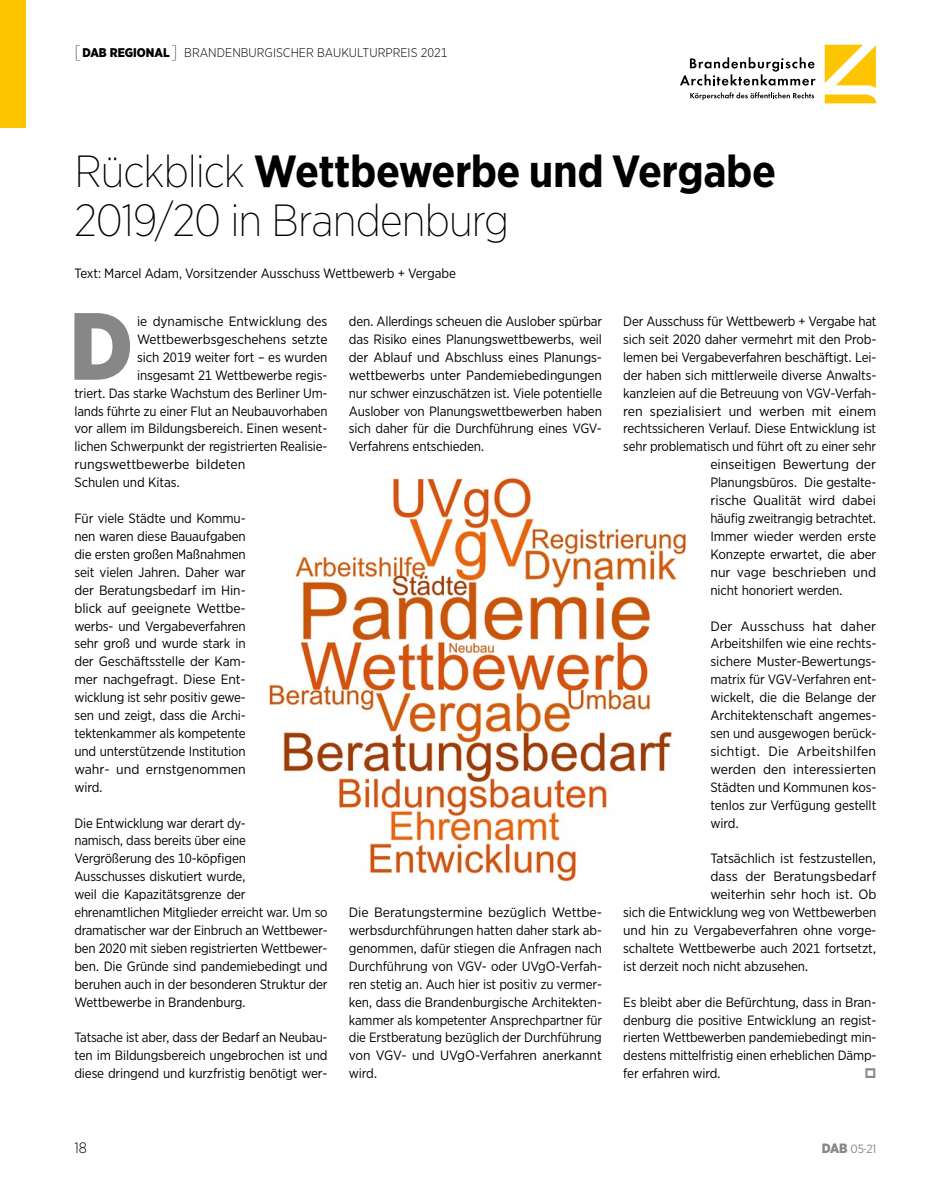
<style>
.page{position:relative;width:936px;height:1191px;background:#fff}
.page>*{position:absolute;margin:0;border:0;box-sizing:border-box;transform-origin:0 0}
._04_Copy-Initial{font:900 95.25px "Gotham Narrow";color:#878787}
._01_Headline_30{font:200 45px/49.5px "Gotham Narrow";letter-spacing:-.02em;color:#000}
.t1{font:300 15px "Gotham Narrow";color:#000}
._04_Copy_ohne_Einzug{font:13.5px/17.9px "Gotham Narrow";letter-spacing:-.015em;color:#000;text-align:justify}
._04_Copy_ohne_Einzug-2{font:13.5px/17.9px "Gotham Narrow";letter-spacing:-.015em;color:#000;text-align:justify;scale:1.05 1}
._04_Copy-Initial-2{font:13.5px "Gotham Narrow";letter-spacing:-.01em;color:#000}
._03_Autor{font:13.5px "Gotham Narrow";letter-spacing:-.005em;color:#000}
._04_Copy-Initial-3{font:13.5px "Gotham Narrow";letter-spacing:-.01em;color:#000;scale:1.05 1}
._04_Copy_ohne_Einzug-3{font:13.5px "Gotham Narrow";letter-spacing:-.015em;color:#000;scale:1.04 1}
._04_Copy_ohne_Einzug-4{font:13.5px "Gotham Narrow";letter-spacing:.005em;color:#000;scale:1.05 1}
.t2{font:300 12.6px "Gotham Narrow";color:#000}
.t3{font:12px "Gotham Narrow";color:#878787}
.s1{font-weight:100;font-size:18px}
.s2{font-weight:900}
.s3{font-weight:700}
.s4{font-weight:900;font-size:13.5px}
</style>
<div class="page">
<img style="left:269px;top:477px;width:418px;height:404px">
<div style="left:0;top:0;width:26px;height:128px;background:#fdc400"></div>
<svg style="left:824px;top:45px;width:52px;height:58px"></svg>
<svg style="left:680px;top:57px;width:135px;height:29px"></svg>
<svg style="left:690px;top:92px;width:124px;height:8px"></svg>
<p class="t2" style="left:74px;top:45px;width:374px"><span class="s1">[</span><span class="s2">DAB REGIONAL</span><span class="s1">]</span> BRANDENBURGISCHER BAUKULTURPREIS 2021</p>
<p class="_01_Headline_30" style="left:74px;top:145px;width:703px">Rückblick <span class="s3">Wettbewerbe und Vergabe<br></span>2019/20 in Brandenburg</p>
<p class="_03_Autor" style="left:74px;top:265px;width:383px">Text: Marcel Adam, Vorsitzender Ausschuss Wettbewerb + Vergabe</p>
<p class="_04_Copy-Initial" style="left:69px;top:283px;width:65px">D</p>
<p class="_04_Copy-Initial-2" style="left:137px;top:313px;width:192px">ie dynamische Entwicklung des</p>
<p class="_04_Copy_ohne_Einzug" style="left:623px;top:312px;width:255px">Der Ausschuss für Wettbewerb + Vergabe hat</p>
<p class="_04_Copy_ohne_Einzug" style="left:623px;top:330px;width:254px">sich seit 2020 daher vermehrt mit den Prob-</p>
<p class="_04_Copy_ohne_Einzug" style="left:623px;top:348px;width:254px">lemen bei Vergabeverfahren beschäftigt. Lei-</p>
<p class="_04_Copy_ohne_Einzug" style="left:623px;top:366px;width:254px">der haben sich mittlerweile diverse Anwalts-</p>
<p class="_04_Copy_ohne_Einzug" style="left:623px;top:384px;width:254px">kanzleien auf die Betreuung von VGV-Verfah-</p>
<p class="_04_Copy_ohne_Einzug-2" style="left:623px;top:401px;width:242px">ren spezialisiert und werben mit einem</p>
<p class="_04_Copy_ohne_Einzug" style="left:623px;top:419px;width:254px">rechtssicheren Verlauf. Diese Entwicklung ist</p>
<p class="_04_Copy_ohne_Einzug" style="left:623px;top:437px;width:254px">sehr problematisch und führt oft zu einer sehr</p>
<p class="_04_Copy_ohne_Einzug-2" style="left:710px;top:455px;width:159px">einseitigen Bewertung der</p>
<p class="_04_Copy_ohne_Einzug" style="left:710px;top:473px;width:167px">Planungsbüros. Die gestalte-</p>
<p class="_04_Copy_ohne_Einzug-2" style="left:710px;top:491px;width:159px">rische Qualität wird dabei</p>
<p class="_04_Copy_ohne_Einzug" style="left:710px;top:509px;width:167px">häufig zweitrangig betrachtet.</p>
<p class="_04_Copy_ohne_Einzug" style="left:710px;top:527px;width:167px">Immer wieder werden erste</p>
<p class="_04_Copy_ohne_Einzug" style="left:710px;top:545px;width:167px">Konzepte erwartet, die aber</p>
<p class="_04_Copy_ohne_Einzug-2" style="left:710px;top:563px;width:159px">nur vage beschrieben und</p>
<p class="_04_Copy_ohne_Einzug" style="left:710px;top:581px;width:134px">nicht honoriert werden.</p>
<p class="_04_Copy_ohne_Einzug-2" style="left:710px;top:616px;width:160px">Der Ausschuss hat daher Arbeitshilfen wie eine rechts&shy;sichere Muster-Bewertungs&shy;matrix für VGV-Verfahren ent&shy;wickelt, die die Belange der Architektenschaft angemes&shy;sen und ausgewogen berück&shy;sichtigt. Die Arbeitshilfen werden den interessierten Städten und Kommunen kos&shy;tenlos zur Verfügung gestellt wird.</p>
<p class="_04_Copy_ohne_Einzug" style="left:710px;top:849px;width:167px">Tatsächlich ist festzustellen,</p>
<p class="_04_Copy_ohne_Einzug-4" style="left:710px;top:868px;width:159px">dass der Beratungsbedarf</p>
<p class="_04_Copy_ohne_Einzug-3" style="left:710px;top:886px;width:161px">weiterhin sehr hoch ist. Ob</p>
<p class="_04_Copy_ohne_Einzug" style="left:623px;top:903px;width:255px">sich die Entwicklung weg von Wettbewerben</p>
<p class="_04_Copy_ohne_Einzug" style="left:623px;top:921px;width:254px">und hin zu Vergabeverfahren ohne vorge-</p>
<p class="_04_Copy_ohne_Einzug" style="left:623px;top:939px;width:254px">schaltete Wettbewerbe auch 2021 fortsetzt,</p>
<p class="_04_Copy_ohne_Einzug" style="left:623px;top:957px;width:187px">ist derzeit noch nicht abzusehen.</p>
<p class="_04_Copy_ohne_Einzug" style="left:623px;top:992px;width:254px">Es bleibt aber die Befürchtung, dass in Bran&shy;denburg die positive Entwicklung an regist&shy;rierten Wettbewerben pandemiebedingt min&shy;destens mittelfristig einen erheblichen Dämp&shy;fer erfahren wird.</p>
<p class="_04_Copy_ohne_Einzug" style="left:349px;top:312px;width:255px">den. Allerdings scheuen die Auslober spürbar das Risiko eines Planungswettbewerbs, weil der Ablauf und Abschluss eines Planungs&shy;wettbewerbs unter Pandemiebedingungen nur schwer einzuschätzen ist. Viele potentielle Auslober von Planungswettbewerben haben sich daher für die Durchführung eines VGV-Verfahrens entschieden.</p>
<p class="_04_Copy-Initial-2" style="left:137px;top:331px;width:192px">Wettbewerbsgeschehens setzte</p>
<p class="_04_Copy-Initial-2" style="left:137px;top:349px;width:192px">sich 2019 weiter fort – es wurden</p>
<p class="_04_Copy-Initial-2" style="left:137px;top:366px;width:192px">insgesamt 21 Wettbewerbe regis-</p>
<p class="_04_Copy-Initial-2" style="left:74px;top:384px;width:254px">triert. Das starke Wachstum des Berliner Um-</p>
<p class="_04_Copy-Initial-2" style="left:74px;top:402px;width:255px">lands führte zu einer Flut an Neubauvorhaben</p>
<p class="_04_Copy-Initial-2" style="left:74px;top:420px;width:254px">vor allem im Bildungsbereich. Einen wesent-</p>
<p class="_04_Copy-Initial-2" style="left:74px;top:438px;width:254px">lichen Schwerpunkt der registrierten Realisie-</p>
<p class="_04_Copy-Initial-3" style="left:74px;top:456px;width:164px">rungswettbewerbe bildeten</p>
<p class="_04_Copy-Initial-2" style="left:74px;top:474px;width:107px">Schulen und Kitas.</p>
<p class="_04_Copy_ohne_Einzug" style="left:74px;top:509px;width:173px">Für viele Städte und Kommu&shy;nen waren diese Bauaufgaben die ersten großen Maßnahmen seit vielen Jahren. Daher war der Beratungsbedarf im Hin&shy;blick auf geeignete Wettbe&shy;werbs- und Vergabeverfahren sehr groß und wurde stark in der Geschäftsstelle der Kam&shy;mer nachgefragt. Diese Ent&shy;wicklung ist sehr positiv gewe&shy;sen und zeigt, dass die Archi&shy;tektenkammer als kompetente und unterstützende Institution wahr- und ernstgenommen wird.</p>
<p class="_04_Copy_ohne_Einzug" style="left:74px;top:813px;width:255px;text-align:left">Die Entwicklung war derart dy-<br>namisch, dass bereits über eine<br>Vergrößerung des 10-köpfigen<br>Ausschusses diskutiert wurde,<br>weil die Kapazitätsgrenze der ehrenamtlichen Mitglieder erreicht war. Um so dramatischer war der Einbruch an Wettbewer&shy;ben 2020 mit sieben registrierten Wettbewer&shy;ben. Die Gründe sind pandemiebedingt und beruhen auch in der besonderen Struktur der Wettbewerbe in Brandenburg.</p>
<p class="_04_Copy_ohne_Einzug" style="left:74px;top:1028px;width:254px">Tatsache ist aber, dass der Bedarf an Neubau&shy;ten im Bildungsbereich ungebrochen ist und diese dringend und kurzfristig benötigt wer-</p>
<p class="_04_Copy_ohne_Einzug-2" style="left:349px;top:903px;width:242px">Die Beratungstermine bezüglich Wettbe&shy;werbsdurchführungen hatten daher stark ab&shy;genommen, dafür stiegen die Anfragen nach Durchführung von VGV- oder UVgO-Verfah&shy;ren stetig an. Auch hier ist positiv zu vermer&shy;ken, dass die Brandenburgische Architekten&shy;kammer als kompetenter Ansprechpartner für die Erstberatung bezüglich der Durchführung von VGV- und UVgO-Verfahren anerkannt wird.</p>
<p class="t1" style="left:74px;top:1138px;width:14px">18</p>
<p class="t3" style="left:821px;top:1141px;width:56px"><span class="s4">DAB</span> 05·21</p>
</div>
